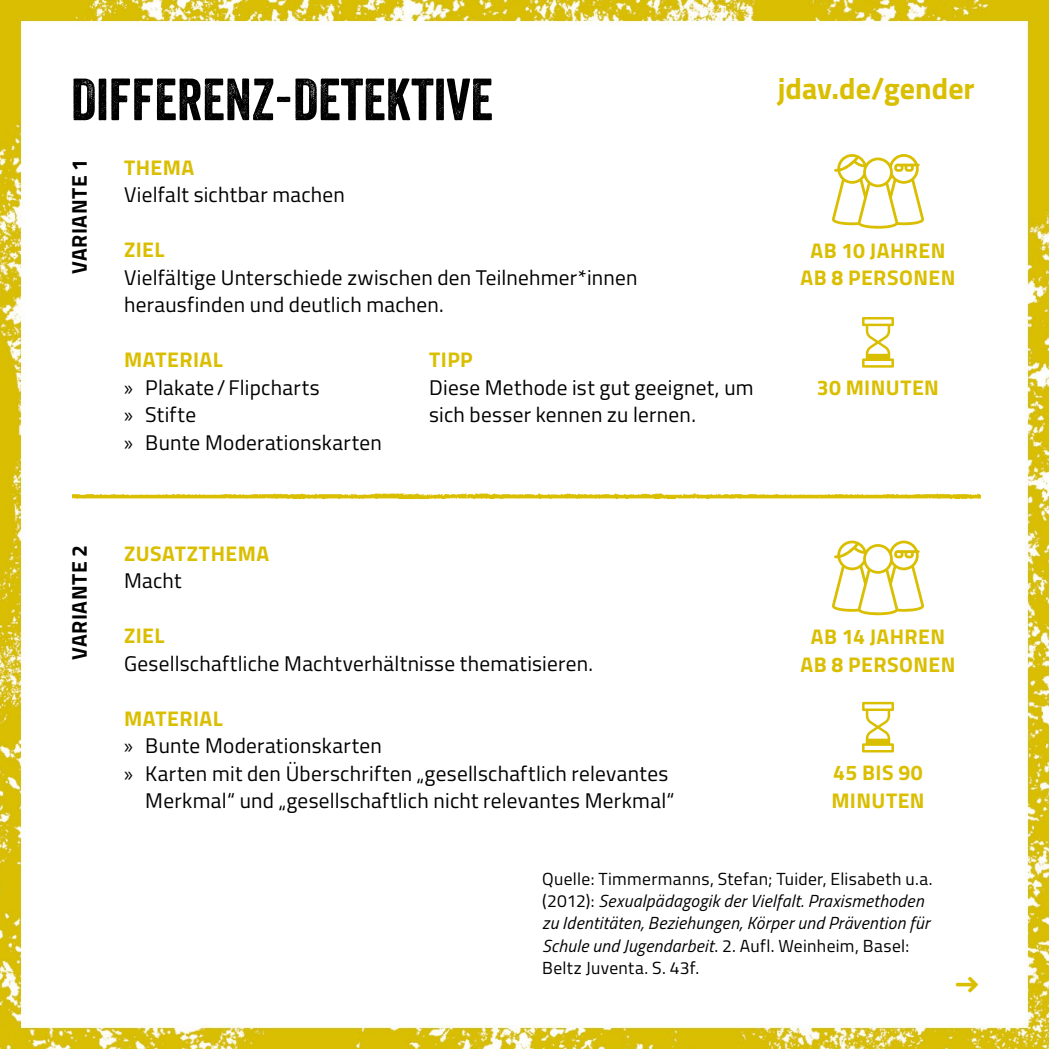
<style>
.page{position:relative;width:1049px;height:1049px;background:#fff}
.page>*{position:absolute;margin:0;border:0;box-sizing:border-box;transform-origin:0 0}
.t1{font:57.5px "Veneer";color:#000}
.t2{font:700 30px "Titillium";color:#dabe00}
.t3{font:25px "Font Awesome 5 Pro Solid";color:#dabe00}
.t4{font:21.25px/27.5px "Titillium";letter-spacing:.01em;color:#000}
.t5{font:700 21.25px/27.5px "Titillium";letter-spacing:.02em;color:#dabe00;text-align:center}
.t6{font:700 21.25px "Titillium";letter-spacing:.025em;color:#000}
.t7{font:italic 17.5px/22.2px "Titillium";letter-spacing:.015em;color:#000}
.s1{font-weight:700;color:#dabe00}
.s2{font-family:"Myriad Pro"}
.s3{font-style:normal}
</style>
<div class="page">
<img style="left:0;top:0;width:1049px;height:1049px">
<svg style="left:862px;top:317px;width:32px;height:51px"></svg>
<svg style="left:862px;top:702px;width:32px;height:50px"></svg>
<img style="left:73px;top:482px;width:907px;height:28px">
<svg style="left:832px;top:154px;width:92px;height:75px"></svg>
<svg style="left:832px;top:540px;width:92px;height:75px"></svg>
<svg style="left:956px;top:977px;width:22px;height:16px"></svg>
<h1 class="t1" style="left:71px;top:64px;width:424px">DIFFERENZ-DETEKTIVE</h1>
<p class="t6" style="left:63px;top:274px;width:116px;rotate:-90deg">VARIANTE 1</p>
<p class="t5" style="left:124px;top:153px;width:72px">THEMA</p>
<p class="t4" style="left:124px;top:180px;width:222px">Vielfalt sichtbar machen</p>
<p class="t5" style="left:124px;top:235px;width:42px">ZIEL</p>
<p class="t4" style="left:124px;top:263px;width:515px">Vielfältige Unterschiede zwischen den Teilnehmer*innen herausfinden und deutlich machen.</p>
<p class="t4" style="left:124px;top:345px;width:259px"><span class="s1">MATERIAL<br></span><span class="s2">»</span> Plakate/Flipcharts<br><span class="s2">»</span> Stifte<br><span class="s2">»</span> Bunte Moderationskarten</p>
<p class="t5" style="left:429px;top:345px;width:45px">TIPP</p>
<p class="t4" style="left:429px;top:373px;width:326px">Diese Methode ist gut geeignet, um sich besser kennen zu lernen.</p>
<h2 class="t2" style="left:778px;top:65px;width:198px">jdav.de/gender</h2>
<p class="t5" style="left:800px;top:235px;width:157px">AB 10 JAHREN<br>AB 8 PERSONEN</p>
<p class="t5" style="left:817px;top:373px;width:124px">30 MINUTEN</p>
<p class="t6" style="left:63px;top:660px;width:116px;rotate:-90deg">VARIANTE 2</p>
<p class="t5" style="left:124px;top:538px;width:147px">ZUSATZTHEMA</p>
<p class="t4" style="left:124px;top:566px;width:59px">Macht</p>
<p class="t5" style="left:124px;top:621px;width:42px">ZIEL</p>
<p class="t4" style="left:124px;top:648px;width:471px">Gesellschaftliche Machtverhältnisse thematisieren.</p>
<p class="t5" style="left:124px;top:703px;width:100px">MATERIAL</p>
<p class="t4" style="left:124px;top:731px;width:259px"><span class="s2">»</span> Bunte Moderationskarten</p>
<p class="t4" style="left:124px;top:758px;width:546px"><span class="s2">»</span> Karten mit den Überschriften „gesellschaftlich relevantes</p>
<p class="t4" style="left:145px;top:786px;width:531px">Merkmal“ und „gesellschaftlich nicht relevantes Merkmal“</p>
<p class="t5" style="left:800px;top:622px;width:157px">AB 14 JAHREN<br>AB 8 PERSONEN</p>
<p class="t5" style="left:831px;top:758px;width:95px;text-align:left">45 BIS 90<br>MINUTEN</p>
<p class="t7" style="left:542px;top:867px;width:392px"><span class="s3">Quelle: Timmermanns, Stefan; Tuider, Elisabeth u.a. (2012):</span> Sexualpädagogik der Vielfalt. Praxismethoden zu Identitäten, Beziehungen, Körper und Prävention für Schule und Jugendarbeit<span class="s3">. 2. Aufl. Weinheim, Basel:<br>Beltz Juventa. S. 43f.</span></p>
<p class="t3" style="left:956px;top:972px;width:23px">□■□▼</p>
</div>
